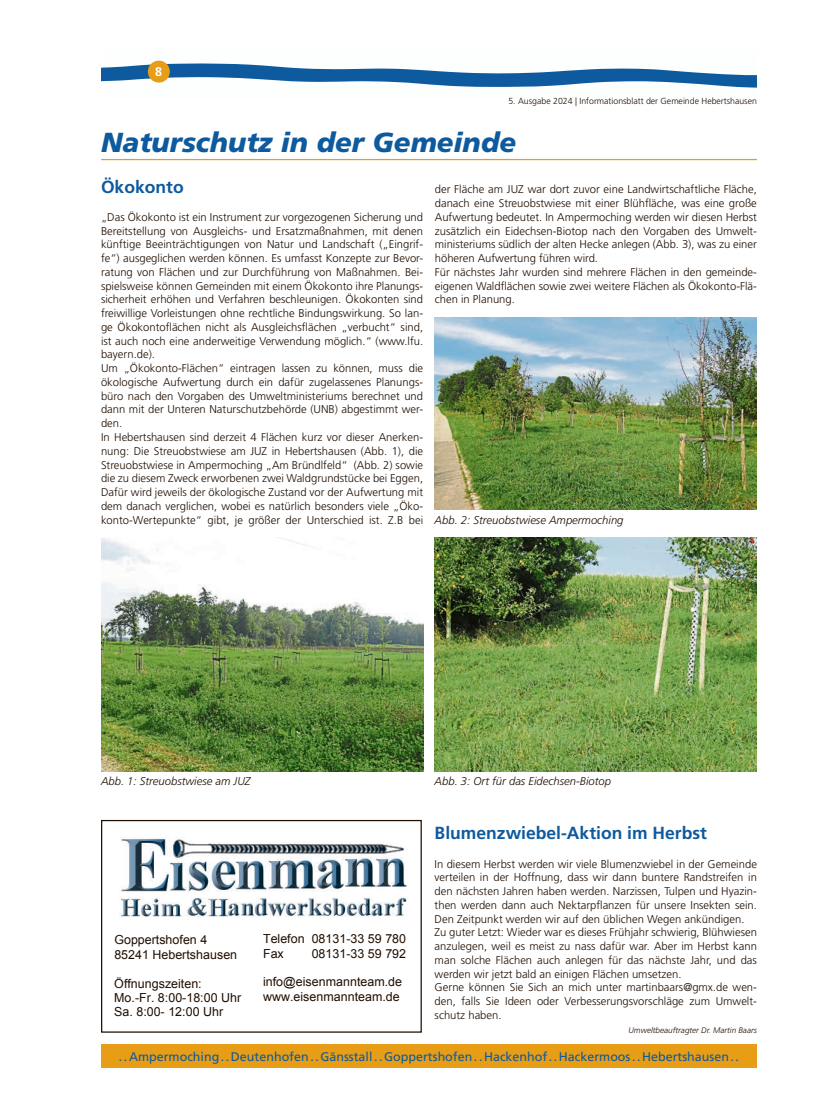
<style>
.page{position:relative;width:833px;height:1117px;background:#fff}
.page>*{position:absolute;margin:0;border:0;box-sizing:border-box;transform-origin:0 0}
.Überschrift_2spaltig{font:italic 900 27.5px "Frutiger LT Std";color:#0e5a9e}
.Überschrift_1spaltig{font:700 17.5px "Frutiger LT Std";color:#0e5a9e}
.t1{font:12.5px/14.4px "Arial";color:#200e00}
.t2{font:12.5px "Frutiger LT Std";color:#0e5a9e}
.t3{font:700 12.5px "Frutiger LT Std";color:#fff}
.Grundschrift{font:300 11.25px/13.8px "Frutiger LT Std";color:#200e00;text-align:justify}
.Bildunterschrift{font:italic 300 11.25px "Frutiger LT Std";color:#200e00}
.t4{font:300 8.75px "Frutiger LT Std";color:#200e00}
.Grundschrift-2{font:italic 300 8.12px "Frutiger LT Std";color:#200e00}
</style>
<div class="page">
<svg style="left:101px;top:60px;width:656px;height:28px"></svg>
<div style="left:148px;top:61px;width:22px;height:22px;background:#e89d16;border-radius:50%"></div>
<div style="left:101px;top:1044px;width:656px;height:23px;background:#e89d16"></div>
<img style="left:101px;top:537px;width:322px;height:234px">
<img style="left:435px;top:317px;width:321px;height:192px">
<hr style="left:101px;top:159px;width:656px;height:1px;background:#e89d16">
<img style="left:434px;top:537px;width:322px;height:234px">
<img style="left:119px;top:838px;width:289px;height:79px">
<div style="left:101px;top:819px;width:321px;height:213px;border:1px solid #200e00"></div>
<p class="t3" style="left:155px;top:64px;width:8px">8</p>
<p class="t4" style="left:508px;top:96px;width:250px">5. Ausgabe 2024 | Informationsblatt der Gemeinde Hebertshausen</p>
<p class="Überschrift_2spaltig" style="left:101px;top:126px;width:416px">Naturschutz in der Gemeinde</p>
<p class="Überschrift_1spaltig" style="left:101px;top:176px;width:84px">Ökokonto</p>
<p class="Grundschrift" style="left:101px;top:210px;width:324px">„Das Ökokonto ist ein Instrument zur vorgezogenen Sicherung und Bereitstellung von Ausgleichs- und Ersatzmaßnahmen, mit denen künftige Beeinträchtigungen von Natur und Landschaft („Eingrif&shy;fe“) ausgeglichen werden können. Es umfasst Konzepte zur Bevor&shy;ratung von Flächen und zur Durchführung von Maßnahmen. Bei&shy;spielsweise können Gemeinden mit einem Ökokonto ihre Planungs&shy;sicherheit erhöhen und Verfahren beschleunigen. Ökokonten sind freiwillige Vorleistungen ohne rechtliche Bindungswirkung. So lan&shy;ge Ökokontoflächen nicht als Ausgleichsflächen „verbucht“ sind, ist auch noch eine anderweitige Verwendung möglich.“ (www.lfu. bayern.de).</p>
<p class="Grundschrift" style="left:101px;top:361px;width:324px">Um „Ökokonto-Flächen“ eintragen lassen zu können, muss die ökologische Aufwertung durch ein dafür zugelassenes Planungs&shy;büro nach den Vorgaben des Umweltministeriums berechnet und dann mit der Unteren Naturschutzbehörde (UNB) abgestimmt wer&shy;den.</p>
<p class="Grundschrift" style="left:101px;top:430px;width:324px">In Hebertshausen sind derzeit 4 Flächen kurz vor dieser Anerken&shy;nung: Die Streuobstwiese am JUZ in Hebertshausen (Abb. 1), die Streuobstwiese in Ampermoching „Am Bründlfeld“ (Abb. 2) sowie die zu diesem Zweck erworbenen zwei Waldgrundstücke bei Eggen, Dafür wird jeweils der ökologische Zustand vor der Aufwertung mit dem danach verglichen, wobei es natürlich besonders viele „Öko&shy;konto-Wertepunkte“ gibt, je größer der Unterschied ist. Z.B bei</p>
<p class="Grundschrift" style="left:435px;top:183px;width:323px">der Fläche am JUZ war dort zuvor eine Landwirtschaftliche Fläche, danach eine Streuobstwiese mit einer Blühfläche, was eine große Aufwertung bedeutet. In Ampermoching werden wir diesen Herbst zusätzlich ein Eidechsen-Biotop nach den Vorgaben des Umwelt&shy;ministeriums südlich der alten Hecke anlegen (Abb. 3), was zu einer höheren Aufwertung führen wird.</p>
<p class="Grundschrift" style="left:435px;top:265px;width:323px">Für nächstes Jahr wurden sind mehrere Flächen in den gemeinde&shy;eigenen Waldflächen sowie zwei weitere Flächen als Ökokonto-Flä&shy;chen in Planung.</p>
<p class="Bildunterschrift" style="left:434px;top:513px;width:190px">Abb. 2: Streuobstwiese Ampermoching</p>
<p class="Bildunterschrift" style="left:101px;top:774px;width:151px">Abb. 1: Streuobstwiese am JUZ</p>
<p class="t1" style="left:114px;top:932px;width:124px">Goppertshofen 4<br>85241 Hebertshausen</p>
<p class="t1" style="left:114px;top:975px;width:128px">Öffnungszeiten:<br>Mo.-Fr. 8:00-18:00 Uhr<br>Sa. 8:00- 12:00 Uhr</p>
<p class="t1" style="left:263px;top:931px;width:145px">Telefon 08131-33 59 780<br>Fax</p>
<p class="t1" style="left:312px;top:945px;width:96px">08131-33 59 792</p>
<p class="t1" style="left:263px;top:974px;width:141px">info@eisenmannteam.de www.eisenmannteam.de</p>
<p class="Bildunterschrift" style="left:434px;top:774px;width:178px">Abb. 3: Ort für das Eidechsen-Biotop</p>
<p class="Überschrift_1spaltig" style="left:434px;top:822px;width:274px">Blumenzwiebel-Aktion im Herbst</p>
<p class="Grundschrift" style="left:434px;top:856px;width:324px">In diesem Herbst werden wir viele Blumenzwiebel in der Gemeinde verteilen in der Hoffnung, dass wir dann buntere Randstreifen in den nächsten Jahren haben werden. Narzissen, Tulpen und Hyazin&shy;then werden dann auch Nektarpflanzen für unsere Insekten sein.<br>Den Zeitpunkt werden wir auf den üblichen Wegen ankündigen.</p>
<p class="Grundschrift" style="left:434px;top:925px;width:324px">Zu guter Letzt: Wieder war es dieses Frühjahr schwierig, Blühwiesen anzulegen, weil es meist zu nass dafür war. Aber im Herbst kann man solche Flächen auch anlegen für das nächste Jahr, und das werden wir jetzt bald an einigen Flächen umsetzen.</p>
<p class="Grundschrift" style="left:434px;top:980px;width:324px">Gerne können Sie Sich an mich unter martinbaars@gmx.de wen&shy;den, falls Sie Ideen oder Verbesserungsvorschläge zum Umwelt&shy;schutz haben.</p>
<p class="Grundschrift-2" style="left:628px;top:1024px;width:130px">Umweltbeauftragter Dr. Martin Baars</p>
<p class="t2" style="left:119px;top:1048px;width:621px">..Ampermoching..Deutenhofen..Gänsstall..Goppertshofen..Hackenhof..Hackermoos..Hebertshausen..</p>
</div>
